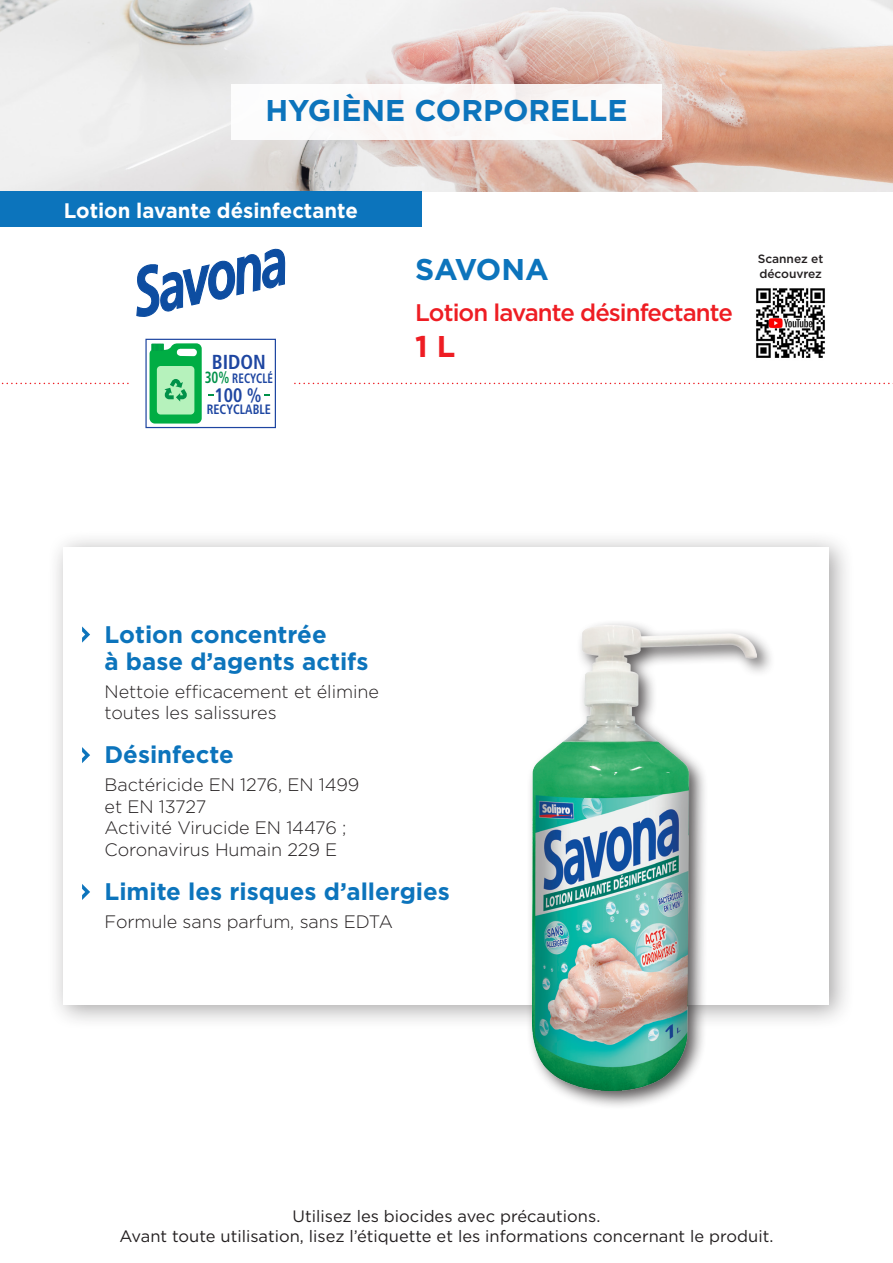
<style>
.page{position:relative;width:893px;height:1263px;background:#fff}
.page>*{position:absolute;margin:0;border:0;box-sizing:border-box;transform-origin:0 0}
.t1{font:700 30px "Gotham";color:#0c74bc}
.t2{font:700 30px "Gotham";color:#ee1d23}
.t3{font:700 24px/27px "Gotham";color:#0c74bc}
.t4{font:500 24px "Gotham";letter-spacing:-.04em;color:#ee1d23}
.t5{font:700 21px "Gotham";color:#fff}
.t6{font:700 condensed 20.25px "Frutiger LT Std";color:#1e46a1}
.t7{font:700 condensed 19.65px "Frutiger LT Std";color:#1e46a1;scale:.91 1}
.t8{font:300 18px/21.6px "Gotham";letter-spacing:-.005em;color:#231f20}
.t9{font:16.5px/19.8px "Gotham";color:#231f20;text-align:center}
.t10{font:700 condensed 13.65px "Frutiger LT Std";color:#1e46a1;scale:.81 1}
.t11{font:700 condensed 13.65px "Frutiger LT Std";color:#1e46a1;scale:.89 1}
.t12{font:500 12px/14.4px "Gotham";letter-spacing:-.005em;color:#231f20}
.s1{font-size:16.2px;color:#009149}
</style>
<div class="page">
<img style="left:0;top:0;width:893px;height:191px">
<div style="left:0;top:191px;width:422px;height:36px;background:#0c74bc"></div>
<img style="left:756px;top:288px;width:69px;height:55px">
<svg style="left:136px;top:249px;width:149px;height:68px"></svg>
<div style="left:145px;top:339px;width:131px;height:89px;border:1px solid #1e46a1"></div>
<svg style="left:1px;top:343px;width:892px;height:81px"></svg>
<div style="left:231px;top:84px;width:431px;height:56px;background:#fff"></div>
<div style="left:47px;top:530px;width:808px;height:500px;background:#231f20;opacity:.4"></div>
<div style="left:64px;top:547px;width:765px;height:457px;background:#fff"></div>
<svg style="left:82px;top:626px;width:8px;height:17px"></svg>
<svg style="left:82px;top:747px;width:8px;height:16px"></svg>
<svg style="left:82px;top:884px;width:8px;height:16px"></svg>
<div style="left:526px;top:619px;width:250px;height:491px;background:#231f20;opacity:.75"></div>
<img style="left:533px;top:626px;width:224px;height:464px">
<h1 class="t1" style="left:265px;top:91px;width:364px">HYGIÈNE CORPORELLE</h1>
<p class="t5" style="left:64px;top:197px;width:296px">Lotion lavante désinfectante</p>
<p class="t6" style="left:212px;top:349px;width:56px">BIDON</p>
<p class="t10" style="left:205px;top:370px;width:86px"><span class="s1">30%</span> RECYCLÉ</p>
<p class="t11" style="left:207px;top:401px;width:74px">RECYCLABLE</p>
<p class="t7" style="left:214px;top:383px;width:53px">100 %</p>
<h1 class="t1" style="left:415px;top:250px;width:135px">SAVONA</h1>
<h2 class="t4" style="left:415px;top:296px;width:319px">Lotion lavante désinfectante</h2>
<h1 class="t2" style="left:415px;top:326px;width:42px">1 L</h1>
<p class="t12" style="left:758px;top:252px;width:67px">Scannez et découvrez</p>
<h2 class="t3" style="left:105px;top:620px;width:265px">Lotion concentrée<br>à base d’agents actifs</h2>
<p class="t8" style="left:105px;top:680px;width:276px">Nettoie efficacement et élimine toutes les salissures</p>
<h2 class="t3" style="left:105px;top:741px;width:131px">Désinfecte</h2>
<p class="t8" style="left:105px;top:773px;width:256px">Bactéricide EN 1276, EN 1499 et EN 13727<br>Activité Virucide EN 14476 ;<br>Coronavirus Humain 229 E</p>
<h2 class="t3" style="left:105px;top:878px;width:347px">Limite les risques d’allergies</h2>
<p class="t8" style="left:105px;top:910px;width:290px">Formule sans parfum, sans EDTA</p>
<p class="t9" style="left:120px;top:1206px;width:655px">Utilisez les biocides avec précautions.<br>Avant toute utilisation, lisez l’étiquette et les informations concernant le produit.</p>
</div>
